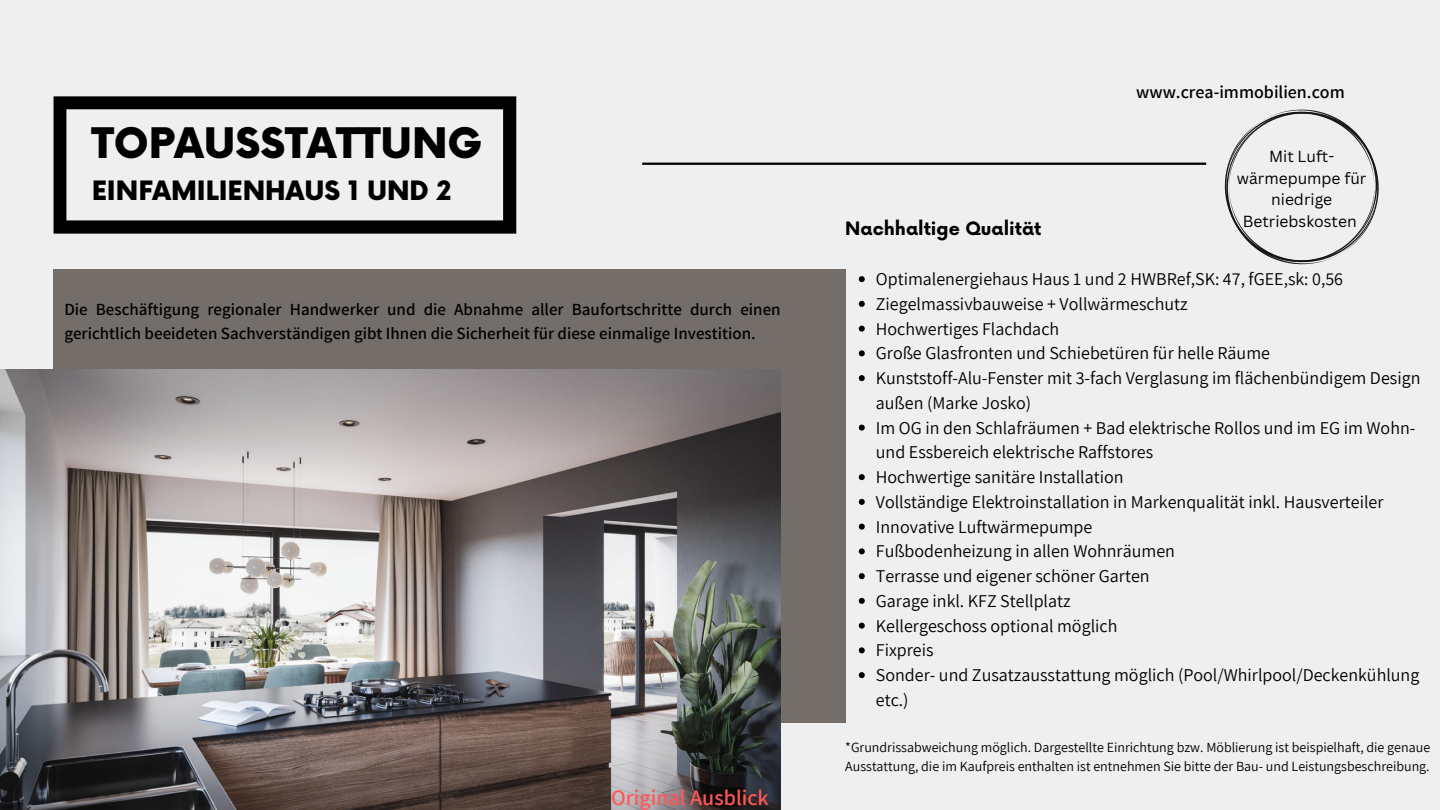
<style>
.page{position:relative;width:1440px;height:810px;background:#efefef}
.page>*{position:absolute;margin:0;border:0;box-sizing:border-box;transform-origin:0 0}
.t1{font:900 41px "Now";color:#000}
.t2{font:900 26px "Now";color:#000}
.t3{font:600 22px "Assistant";color:#ff5757}
.t4{font:18px/24.8px "Assistant";color:#000}
.t5{font:600 18px "Assistant";color:#000}
.t6{font:700 18px "Now";color:#000}
.t7{font:600 17px/23.2px "Assistant";color:#000}
.t8{font:15.6px/21.7px "Canva Sans";color:#000;text-align:center}
.t9{font:14px/19.5px "Assistant";color:#000}
</style>
<div class="page">
<div style="left:54px;top:269px;width:792px;height:454px;background:#746e6b"></div>
<img style="left:0;top:369px;width:781px;height:441px">
<svg style="left:54px;top:96px;width:462px;height:138px"></svg>
<hr style="left:642px;top:163px;width:564px;height:2px;background:#000">
<svg style="left:1224px;top:109px;width:155px;height:156px"></svg>
<svg style="left:859px;top:276px;width:6px;height:6px"></svg>
<svg style="left:859px;top:301px;width:6px;height:6px"></svg>
<svg style="left:859px;top:326px;width:6px;height:6px"></svg>
<svg style="left:859px;top:350px;width:6px;height:6px"></svg>
<svg style="left:859px;top:375px;width:6px;height:6px"></svg>
<svg style="left:859px;top:425px;width:6px;height:6px"></svg>
<svg style="left:859px;top:474px;width:6px;height:6px"></svg>
<svg style="left:859px;top:499px;width:6px;height:6px"></svg>
<svg style="left:859px;top:524px;width:6px;height:6px"></svg>
<svg style="left:859px;top:548px;width:6px;height:6px"></svg>
<svg style="left:859px;top:573px;width:6px;height:6px"></svg>
<svg style="left:859px;top:598px;width:6px;height:6px"></svg>
<svg style="left:859px;top:623px;width:6px;height:6px"></svg>
<svg style="left:859px;top:647px;width:6px;height:6px"></svg>
<svg style="left:859px;top:672px;width:6px;height:6px"></svg>
<h1 class="t1" style="left:92px;top:121px;width:392px">TOPAUSSTATTUNG</h1>
<h2 class="t2" style="left:92px;top:177px;width:361px">EINFAMILIENHAUS 1 UND 2</h2>
<p class="t7" style="left:64px;top:298px;width:718px">Die Beschäftigung regionaler Handwerker und die Abnahme aller Baufortschritte durch einen gerichtlich beeideten Sachverständigen gibt Ihnen die Sicherheit für diese einmalige Investition.</p>
<p class="t3" style="left:611px;top:782px;width:159px">Original Ausblick</p>
<p class="t6" style="left:845px;top:219px;width:198px">Nachhaltige Qualität</p>
<p class="t5" style="left:1136px;top:80px;width:210px">www.crea-immobilien.com</p>
<p class="t8" style="left:1237px;top:145px;width:131px">Mit Luft&shy;wärmepumpe für niedrige<br>Betriebskosten</p>
<p class="t4" style="left:876px;top:266px;width:546px">Optimalenergiehaus Haus 1 und 2 HWBRef,SK: 47, fGEE,sk: 0,56<br>Ziegelmassivbauweise + Vollwärmeschutz<br>Hochwertiges Flachdach<br>Große Glasfronten und Schiebetüren für helle Räume Kunststoff-Alu-Fenster mit 3-fach Verglasung im flächenbündigem Design außen (Marke Josko)<br>Im OG in den Schlafräumen + Bad elektrische Rollos und im EG im Wohn&shy;und Essbereich elektrische Raffstores<br>Hochwertige sanitäre Installation<br>Vollständige Elektroinstallation in Markenqualität inkl. Hausverteiler Innovative Luftwärmepumpe<br>Fußbodenheizung in allen Wohnräumen<br>Terrasse und eigener schöner Garten<br>Garage inkl. KFZ Stellplatz<br>Kellergeschoss optional möglich<br>Fixpreis<br>Sonder- und Zusatzausstattung möglich (Pool/Whirlpool/Deckenkühlung etc.)</p>
<p class="t9" style="left:845px;top:737px;width:586px">*Grundrissabweichung möglich. Dargestellte Einrichtung bzw. Möblierung ist beispielhaft, die genaue<br>Ausstattung, die im Kaufpreis enthalten ist entnehmen Sie bitte der Bau- und Leistungsbeschreibung.</p>
</div>
